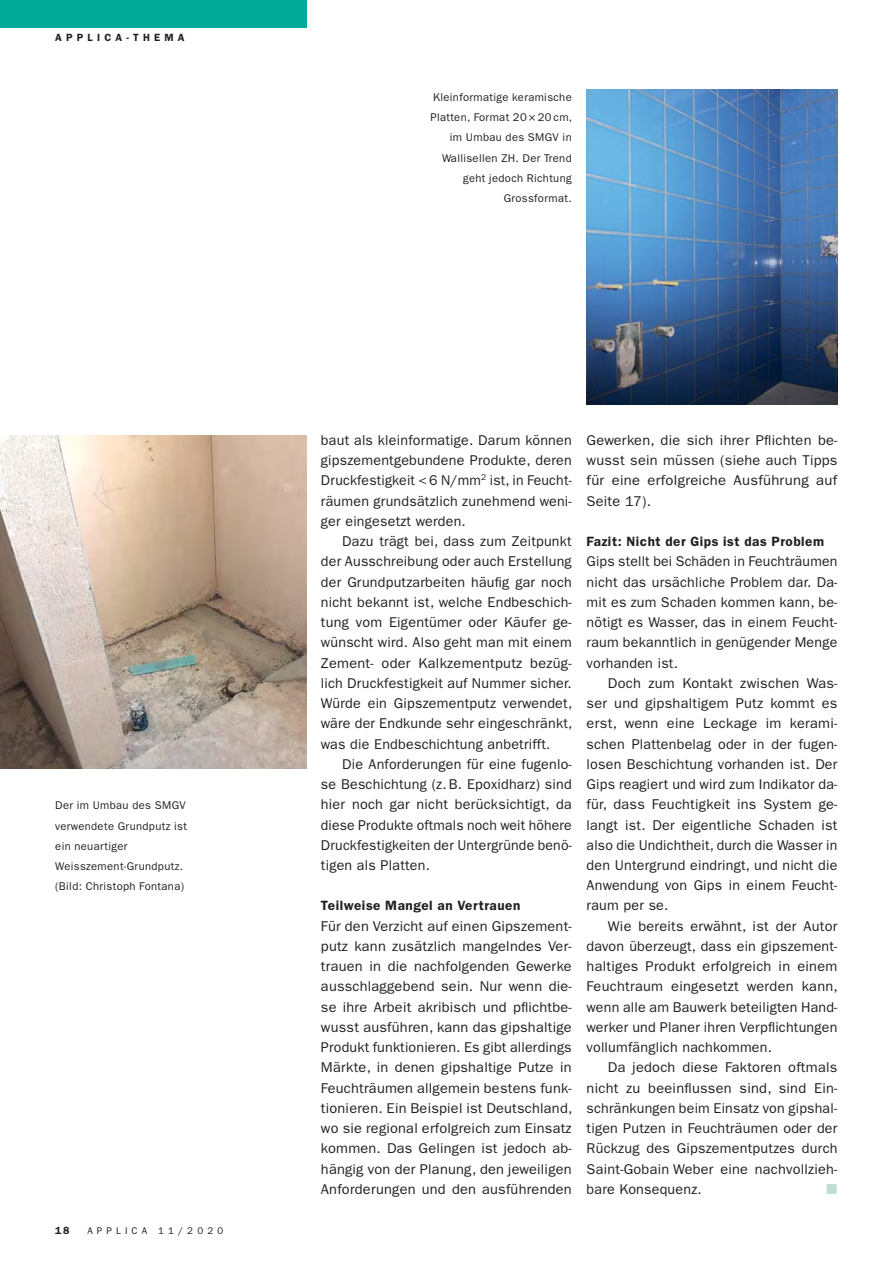
<style>
.page{position:relative;width:893px;height:1263px;background:#fff}
.page>*{position:absolute;margin:0;border:0;box-sizing:border-box;transform-origin:0 0}
.t1{font:14.25px/20.2px "ITC Franklin Gothic Std";letter-spacing:.015em;color:#231f20;text-align:justify}
.t2{font:14.25px "Zapf Dingbats Std";color:#c1ddd8}
.t3{font:600 13.5px "ITC Franklin Gothic Std";letter-spacing:.04em;color:#231f20}
.t4{font:11.25px/20.2px "ITC Franklin Gothic Std";letter-spacing:.03em;color:#231f20}
.t5{font:600 10.5px "ITC Franklin Gothic Std";letter-spacing:.4em;color:#231f20}
.t6{font:9.75px "ITC Franklin Gothic Std";letter-spacing:.42em;color:#231f20}
</style>
<div class="page">
<div style="left:0;top:0;width:306px;height:28px;background:#00a896"></div>
<img style="left:0;top:436px;width:306px;height:333px">
<img style="left:587px;top:90px;width:250px;height:314px">
<p class="t5" style="left:55px;top:34px;width:131px">APPLICA-THEMA</p>
<p class="t4" style="left:55px;top:796px;width:133px">Der im Umbau des SMGV verwendete Grundputz ist ein neuartiger<br>Weisszement-Grundputz. (Bild: Christoph Fontana)</p>
<p class="t5" style="left:55px;top:1227px;width:16px">18</p>
<p class="t6" style="left:87px;top:1227px;width:138px">APPLICA 11/2020</p>
<p class="t4" style="left:430px;top:88px;width:143px;text-align:right">Kleinformatige keramische<br>Platten, Format 20 × 20 cm, im Umbau des SMGV in<br>Walliselle n ZH. Der Trend geht jedoch Richtung<br>Gross format.</p>
<p class="t1" style="left:321px;top:431px;width:252px">baut als kleinformatige. Darum können gipszementgebundene Produkte, deren Druckfestigkeit &lt; 6 N/mm<sup>2</sup> ist, in Feucht&shy;räumen grundsätzlich zunehmend weni&shy;ger eingesetzt werden.</p>
<p class="t1" style="left:321px;top:532px;width:253px;text-indent:21px">Dazu trägt bei, dass zum Zeitpunkt der Ausschreibung oder auch Erstellung der Grundputzarbeiten häufig gar noch nicht bekannt ist, welche Endbeschich&shy;tung vom Eigentümer oder Käufer ge&shy;wünscht wird. Also geht man mit einem Zement- oder Kalkzementputz bezüg&shy;lich Druckfestigkeit auf Nummer sicher.<br>Würde ein Gipszementputz verwendet, wäre der Endkunde sehr eingeschränkt, was die Endbeschichtung anbetrifft.</p>
<p class="t1" style="left:321px;top:755px;width:252px;text-indent:21px">Die Anforderungen für eine fugenlo&shy;se Beschichtung (z. B. Epoxidharz) sind hier noch gar nicht berücksichtigt, da diese Produkte oftmals noch weit höhere Druckfestigkeiten der Untergründe benö&shy;tigen als Platten.</p>
<p class="t3" style="left:321px;top:901px;width:201px">Teilweise Mangel an Vertrauen</p>
<p class="t1" style="left:321px;top:917px;width:253px">Für den Verzicht auf einen Gipszement&shy;putz kann zusätzlich mangelndes Ver&shy;trauen in die nachfolgenden Gewerke ausschlaggebend sein. Nur wenn die&shy;se ihre Arbeit akribisch und pflichtbe&shy;wusst ausführen, kann das gipshaltige Produkt funktionieren. Es gibt allerdings Märkte, in denen gipshaltige Putze in Feuchträumen allgemein bestens funk&shy;tionieren. Ein Beispiel ist Deutschland, wo sie regional erfolgreich zum Einsatz kommen. Das Gelingen ist jedoch ab&shy;hängig von der Planung, den jeweiligen Anforderungen und den ausführenden</p>
<p class="t1" style="left:587px;top:431px;width:252px">Gewerken, die sich ihrer Pflichten be&shy;wusst sein müssen (siehe auch Tipps für eine erfolgreiche Ausführung auf Seite 17).</p>
<p class="t3" style="left:587px;top:536px;width:239px">Fazit: Nicht der Gips ist das Problem</p>
<p class="t1" style="left:587px;top:552px;width:252px">Gips stellt bei Schäden in Feuchträumen nicht das ursächliche Problem dar. Da&shy;mit es zum Schaden kommen kann, be&shy;nötigt es Wasser, das in einem Feucht&shy;raum bekanntlich in genügender Menge vorhanden ist.</p>
<p class="t1" style="left:587px;top:674px;width:252px;text-indent:21px">Doch zum Kontakt zwischen Was&shy;ser und gipshaltigem Putz kommt es erst, wenn eine Leckage im kerami&shy;schen Plattenbelag oder in der fugen&shy;losen Beschichtung vorhanden ist. Der Gips reagiert und wird zum Indikator da&shy;für, dass Feuchtigkeit ins System ge&shy;langt ist. Der eigentliche Schaden ist also die Undichtheit, durch die Wasser in den Untergrund eindringt, und nicht die Anwendung von Gips in einem Feucht&shy;raum per se.</p>
<p class="t1" style="left:587px;top:917px;width:253px;text-indent:21px">Wie bereits erwähnt, ist der Autor davon überzeugt, dass ein gipszement&shy;haltiges Produkt erfolgreich in einem Feuchtraum eingesetzt werden kann, wenn alle am Bauwerk beteiligten Hand&shy;werker und Planer ihren Verpflichtungen vollumfänglich nachkommen.</p>
<p class="t1" style="left:587px;top:1058px;width:252px;text-indent:21px">Da jedoch diese Faktoren oftmals nicht zu beeinflussen sind, sind Ein&shy;schränkungen beim Einsatz von gipshal&shy;tigen Putzen in Feuchträumen oder der Rückzug des Gipszementputzes durch Saint-Gobain Weber eine nachvollzieh&shy;bare Konsequenz.</p>
<p class="t2" style="left:826px;top:1181px;width:12px">■</p>
</div>
